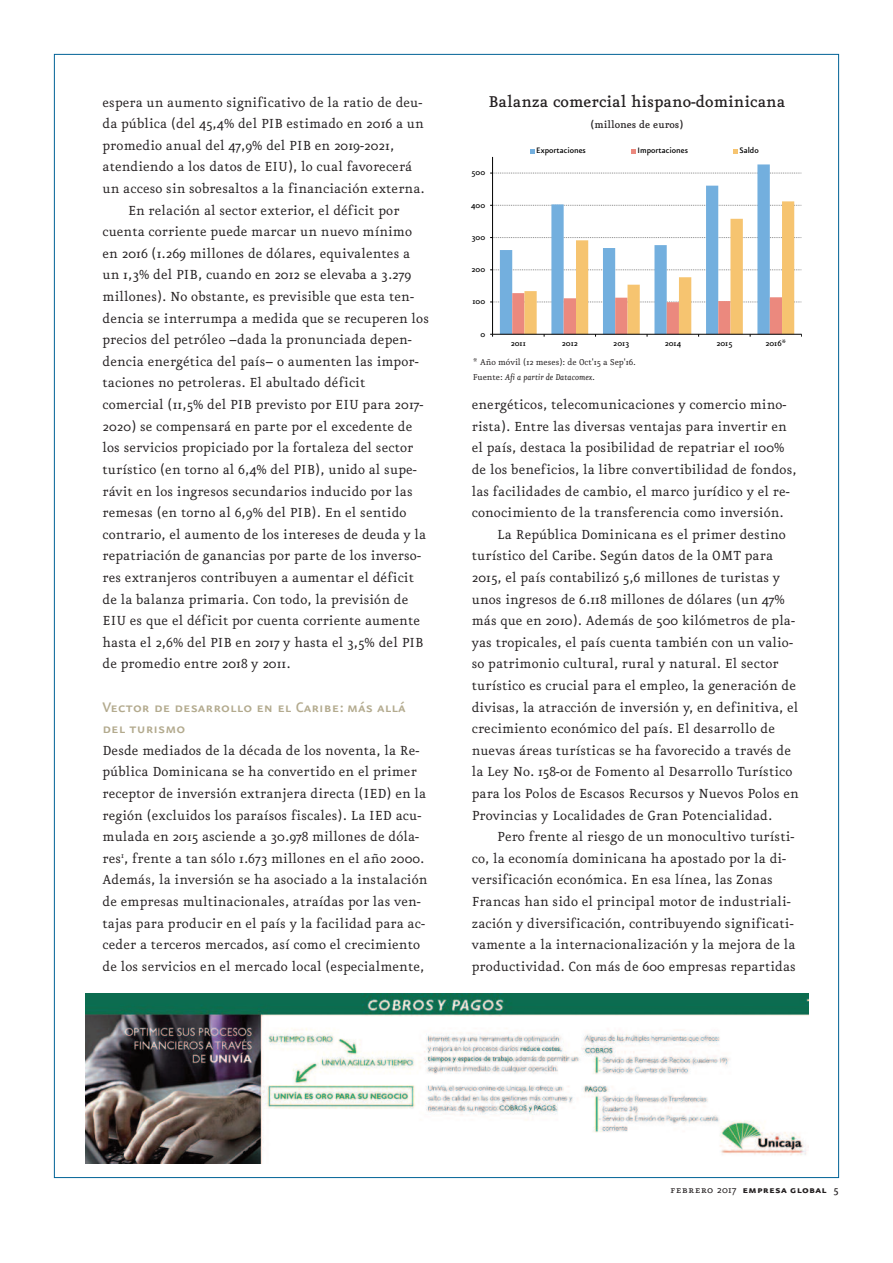
<style>
.page{position:relative;width:893px;height:1263px;background:#fff}
.page>*{position:absolute;margin:0;border:0;box-sizing:border-box;transform-origin:0 0}
.t1{font:500 18.75px "Eureka";color:#231f20}
.t2{font:16.5px/21.6px "Eureka Sans Medium Caps";letter-spacing:.01em;color:#b3aa8e}
.t3{font:15.75px/21.6px "Eureka";letter-spacing:.01em;color:#231f20}
.t4{font:12px "Eureka Sans Bold Caps";letter-spacing:.025em;color:#231f20}
.t5{font:500 12px "Eureka";color:#231f20}
.t6{font:10.2px/14.7px "Eureka";color:#231f20}
.t7{font:500 9.45px "Eureka";color:#000}
.t8{font:500 9.45px "Eureka Sans";color:#000}
.s1{font-style:italic}
.s2{font-family:"Eureka Small Caps"}
.s3{font-family:"Eureka"}
.s4{font-family:"Eureka";font-weight:500}
</style>
<div class="page">
<img style="left:86px;top:993px;width:722px;height:170px">
<svg style="left:500px;top:164px;width:270px;height:37px"></svg>
<hr style="left:492px;top:157px;width:1px;height:177px;background:#000">
<svg style="left:490px;top:173px;width:311px;height:1px"></svg>
<svg style="left:490px;top:201px;width:312px;height:136px"></svg>
<svg style="left:530px;top:149px;width:4px;height:4px"></svg>
<svg style="left:631px;top:149px;width:5px;height:4px"></svg>
<svg style="left:733px;top:149px;width:5px;height:4px"></svg>
<p class="t3" style="left:103px;top:92px;width:321px">espera un aumento significativo de la ratio de deu-</p>
<p class="t3" style="left:103px;top:114px;width:323px">da pública (del 45,4% del PIB estimado en 2016 a un</p>
<p class="t3" style="left:103px;top:135px;width:293px">promedio anual del 47,9% del PIB en 2019-2021,</p>
<p class="t3" style="left:103px;top:157px;width:311px">atendiendo a los datos de EIU), lo cual favorecerá</p>
<p class="t3" style="left:103px;top:178px;width:324px">un acceso sin sobresaltos a la financiación externa.</p>
<p class="t3" style="left:128px;top:200px;width:273px">En relación al sector exterior, el déficit por</p>
<p class="t3" style="left:103px;top:222px;width:311px">cuenta corriente puede marcar un nuevo mínimo</p>
<p class="t3" style="left:103px;top:243px;width:309px">en 2016 (1.269 millones de dólares, equivalentes a</p>
<p class="t3" style="left:103px;top:265px;width:310px">un 1,3% del PIB, cuando en 2012 se elevaba a 3.279</p>
<p class="t3" style="left:103px;top:286px;width:313px">millones). No obstante, es previsible que esta ten-</p>
<p class="t3" style="left:103px;top:308px;width:328px">dencia se interrumpa a medida que se recuperen los</p>
<p class="t3" style="left:103px;top:330px;width:311px">precios del petróleo –dada la pronunciada depen-</p>
<p class="t3" style="left:103px;top:351px;width:318px">dencia energética del país– o aumenten las impor-</p>
<p class="t3" style="left:103px;top:373px;width:264px">taciones no petroleras. El abultado déficit</p>
<p class="t3" style="left:103px;top:394px;width:322px">comercial (11,5% del PIB previsto por EIU para 2017-</p>
<p class="t3" style="left:103px;top:416px;width:311px">2020) se compensará en parte por el excedente de</p>
<p class="t3" style="left:103px;top:438px;width:312px">los servicios propiciado por la fortaleza del sector</p>
<p class="t3" style="left:103px;top:459px;width:316px">turístico (en torno al 6,4% del PIB), unido al supe-</p>
<p class="t3" style="left:103px;top:481px;width:312px">rávit en los ingresos secundarios inducido por las</p>
<p class="t3" style="left:103px;top:502px;width:305px">remesas (en torno al 6,9% del PIB). En el sentido</p>
<p class="t3" style="left:103px;top:524px;width:325px">contrario, el aumento de los intereses de deuda y la</p>
<p class="t3" style="left:103px;top:546px;width:320px">repatriación de ganancias por parte de los inverso-</p>
<p class="t3" style="left:103px;top:567px;width:313px">res extranjeros contribuyen a aumentar el déficit</p>
<p class="t3" style="left:103px;top:589px;width:307px">de la balanza primaria. Con todo, la previsión de</p>
<p class="t3" style="left:103px;top:610px;width:319px">EIU es que el déficit por cuenta corriente aumente</p>
<p class="t3" style="left:103px;top:632px;width:322px">hasta el 2,6% del PIB en 2017 y hasta el 3,5% del PIB</p>
<p class="t3" style="left:103px;top:654px;width:190px">de promedio entre 2018 y 2011.</p>
<p class="t2" style="left:103px;top:695px;width:305px">Vector de desarrollo en el Caribe: más allá del turismo</p>
<p class="t3" style="left:103px;top:740px;width:326px">Desde mediados de la década de los noventa, la Re&shy;pública Dominicana se ha convertido en el primer receptor de inversión extranjera directa (IED) en la región (excluidos los paraísos fiscales). La IED acu&shy;mulada en 2015 asciende a 30.978 millones de dóla&shy;res<sup>1</sup>, frente a tan sólo 1.673 millones en el año 2000.<br>Además, la inversión se ha asociado a la instalación de empresas multinacionales, atraídas por las ven&shy;tajas para producir en el país y la facilidad para ac&shy;ceder a terceros mercados, así como el crecimiento de los servicios en el mercado local (especialmente,</p>
<p class="t1" style="left:488px;top:93px;width:298px">Balanza comercial hispano-dominicana</p>
<p class="t5" style="left:590px;top:119px;width:95px">(millones de euros)</p>
<p class="t7" style="left:472px;top:168px;width:15px">500</p>
<p class="t7" style="left:471px;top:200px;width:16px">400</p>
<p class="t7" style="left:471px;top:233px;width:15px">300</p>
<p class="t7" style="left:472px;top:265px;width:15px">200</p>
<p class="t7" style="left:472px;top:297px;width:14px">100</p>
<p class="t7" style="left:480px;top:329px;width:6px">0</p>
<p class="t8" style="left:536px;top:146px;width:51px">Exportaciones</p>
<p class="t8" style="left:637px;top:146px;width:52px">Importaciones</p>
<p class="t8" style="left:739px;top:146px;width:21px">Saldo</p>
<p class="t7" style="left:511px;top:339px;width:17px">2011</p>
<p class="t7" style="left:562px;top:339px;width:17px">2012</p>
<p class="t7" style="left:613px;top:339px;width:18px">2013</p>
<p class="t7" style="left:665px;top:339px;width:18px">2014</p>
<p class="t7" style="left:716px;top:339px;width:17px">2015</p>
<p class="t7" style="left:765px;top:339px;width:23px">2016*</p>
<p class="t6" style="left:473px;top:355px;width:165px">* Año móvil (12 meses): de Oct'15 a Sep'16.<br>Fuente: <span class="s1">Afi a partir de Datacomex.</span></p>
<p class="t3" style="left:472px;top:394px;width:316px">energéticos, telecomunicaciones y comercio mino-</p>
<p class="t3" style="left:472px;top:416px;width:316px">rista). Entre las diversas ventajas para invertir en</p>
<p class="t3" style="left:472px;top:438px;width:314px">el país, destaca la posibilidad de repatriar el 100%</p>
<p class="t3" style="left:472px;top:459px;width:326px">de los beneficios, la libre convertibilidad de fondos,</p>
<p class="t3" style="left:472px;top:481px;width:319px">las facilidades de cambio, el marco jurídico y el re-</p>
<p class="t3" style="left:472px;top:502px;width:313px">conocimiento de la transferencia como inversión.</p>
<p class="t3" style="left:497px;top:524px;width:290px">La República Dominicana es el primer destino</p>
<p class="t3" style="left:472px;top:546px;width:303px">turístico del Caribe. Según datos de la OMT para</p>
<p class="t3" style="left:472px;top:567px;width:310px">2015, el país contabilizó 5,6 millones de turistas y</p>
<p class="t3" style="left:472px;top:589px;width:315px">unos ingresos de 6.118 millones de dólares (un 47%</p>
<p class="t3" style="left:472px;top:610px;width:325px">más que en 2010). Además de 500 kilómetros de pla-</p>
<p class="t3" style="left:472px;top:632px;width:323px">yas tropicales, el país cuenta también con un valio-</p>
<p class="t3" style="left:472px;top:654px;width:308px">so patrimonio cultural, rural y natural. El sector</p>
<p class="t3" style="left:472px;top:675px;width:326px">turístico es crucial para el empleo, la generación de</p>
<p class="t3" style="left:472px;top:697px;width:328px">divisas, la atracción de inversión y, en definitiva, el</p>
<p class="t3" style="left:472px;top:718px;width:305px">crecimiento económico del país. El desarrollo de</p>
<p class="t3" style="left:472px;top:740px;width:321px">nuevas áreas turísticas se ha favorecido a través de</p>
<p class="t3" style="left:472px;top:762px;width:322px">la Ley No. 158-01 de Fomento al Desarrollo Turístico</p>
<p class="t3" style="left:472px;top:783px;width:329px">para los Polos de Escasos Recursos y Nuevos Polos en</p>
<p class="t3" style="left:472px;top:805px;width:302px">Provincias y Localidades de Gran Potencialidad.</p>
<p class="t3" style="left:497px;top:826px;width:299px">Pero frente al riesgo de un monocultivo turísti-</p>
<p class="t3" style="left:472px;top:848px;width:316px">co, la economía dominicana ha apostado por la di-</p>
<p class="t3" style="left:472px;top:870px;width:302px">versificación económica. En esa línea, las Zonas</p>
<p class="t3" style="left:472px;top:891px;width:321px">Francas han sido el principal motor de industriali-</p>
<p class="t3" style="left:472px;top:913px;width:323px">zación y diversificación, contribuyendo significati-</p>
<p class="t3" style="left:472px;top:934px;width:325px">vamente a la internacionalización y la mejora de la</p>
<p class="t3" style="left:472px;top:956px;width:325px">productividad. Con más de 600 empresas repartidas</p>
<p class="t4" style="left:670px;top:1184px;width:170px"><span class="s2">febrero</span> <span class="s3">2017</span> empresa global <span class="s4">5</span></p>
</div>
